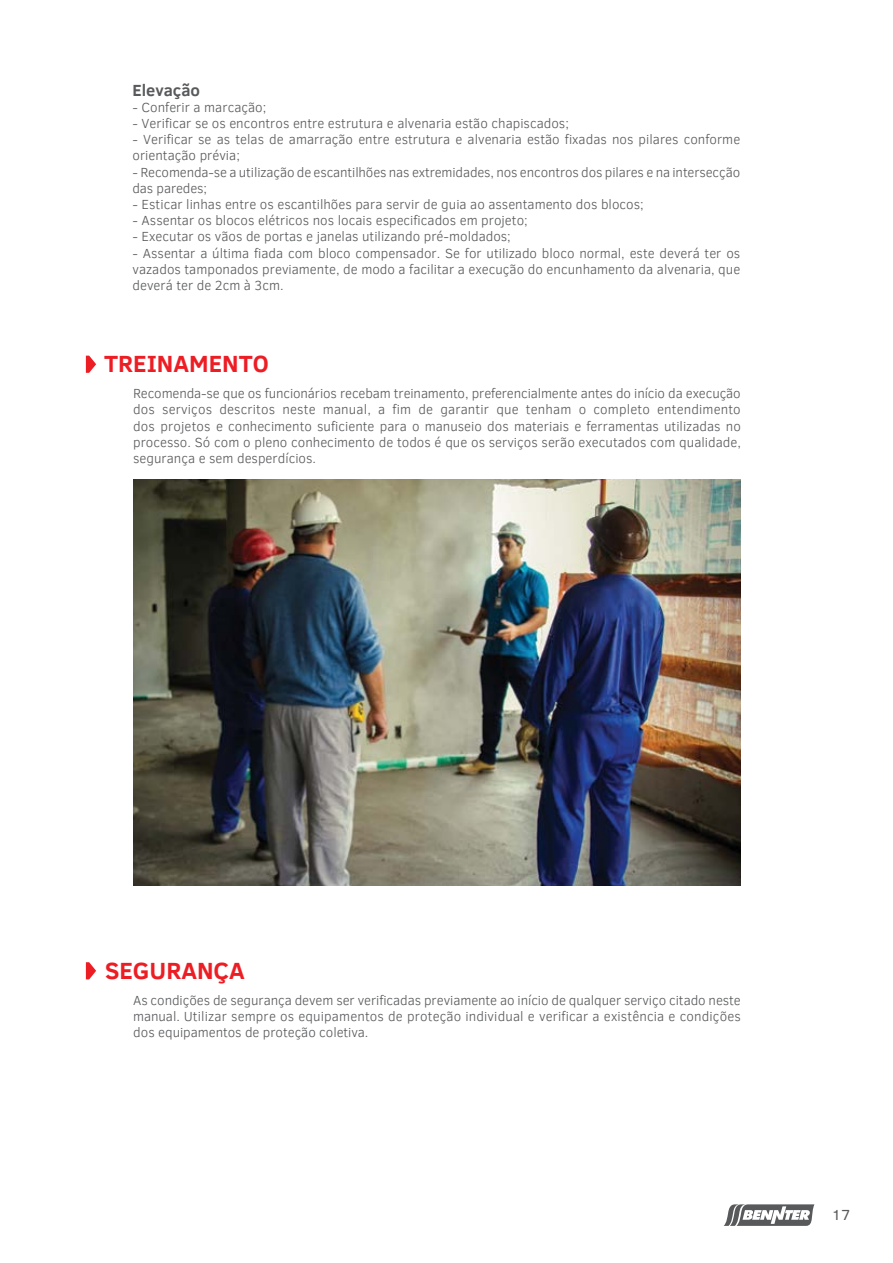
<style>
.page{position:relative;width:893px;height:1263px;background:#fff}
.page>*{position:absolute;margin:0;border:0;box-sizing:border-box;transform-origin:0 0}
.t1{font:700 24px "Clear Sans";color:#ed1d24}
.t2{font:700 16.5px "Clear Sans";color:#58595b}
.t3{font:15px "Clear Sans";color:#58595b}
.t4{font:300 13.5px/16.2px "Clear Sans";color:#58595b;text-align:justify}
</style>
<div class="page">
<svg style="left:724px;top:1204px;width:90px;height:22px"></svg>
<img style="left:133px;top:479px;width:608px;height:407px">
<svg style="left:86px;top:356px;width:10px;height:17px"></svg>
<svg style="left:86px;top:962px;width:10px;height:17px"></svg>
<p class="t2" style="left:132px;top:78px;width:69px">Elevação</p>
<p class="t4" style="left:132px;top:99px;width:135px">- Conferir a marcação;</p>
<p class="t4" style="left:132px;top:115px;width:438px">- Verificar se os encontros entre estrutura e alvenaria estão chapiscados;</p>
<p class="t4" style="left:132px;top:131px;width:609px">- Verificar se as telas de amarração entre estrutura e alvenaria estão fixadas nos pilares conforme orientação prévia;</p>
<p class="t4" style="left:132px;top:164px;width:609px">- Recomenda-se a utilização de escantilhões nas extremidades, nos encontros dos pilares e na intersecção das paredes;</p>
<p class="t4" style="left:132px;top:196px;width:513px">- Esticar linhas entre os escantilhões para servir de guia ao assentamento dos blocos;</p>
<p class="t4" style="left:132px;top:212px;width:397px">- Assentar os blocos elétricos nos locais especificados em projeto;</p>
<p class="t4" style="left:132px;top:229px;width:380px">- Executar os vãos de portas e janelas utilizando pré-moldados;</p>
<p class="t4" style="left:132px;top:245px;width:609px">- Assentar a última fiada com bloco compensador. Se for utilizado bloco normal, este deverá ter os vazados tamponados previamente, de modo a facilitar a execução do encunhamento da alvenaria, que deverá ter de 2cm à 3cm.</p>
<h1 class="t1" style="left:104px;top:347px;width:166px">TREINAMENTO</h1>
<p class="t4" style="left:133px;top:385px;width:609px">Recomenda-se que os funcionários recebam treinamento, preferencialmente antes do início da execução dos serviços descritos neste manual, a fim de garantir que tenham o completo entendimento dos projetos e conhecimento suficiente para o manuseio dos materiais e ferramentas utilizadas no processo. Só com o pleno conhecimento de todos é que os serviços serão executados com qualidade, segurança e sem desperdícios.</p>
<h1 class="t1" style="left:105px;top:953px;width:141px">SEGURANÇA</h1>
<p class="t4" style="left:133px;top:992px;width:609px">As condições de segurança devem ser verificadas previamente ao início de qualquer serviço citado neste manual. Utilizar sempre os equipamentos de proteção individual e verificar a existência e condições dos equipamentos de proteção coletiva.</p>
<p class="t3" style="left:832px;top:1204px;width:20px">17</p>
</div>
